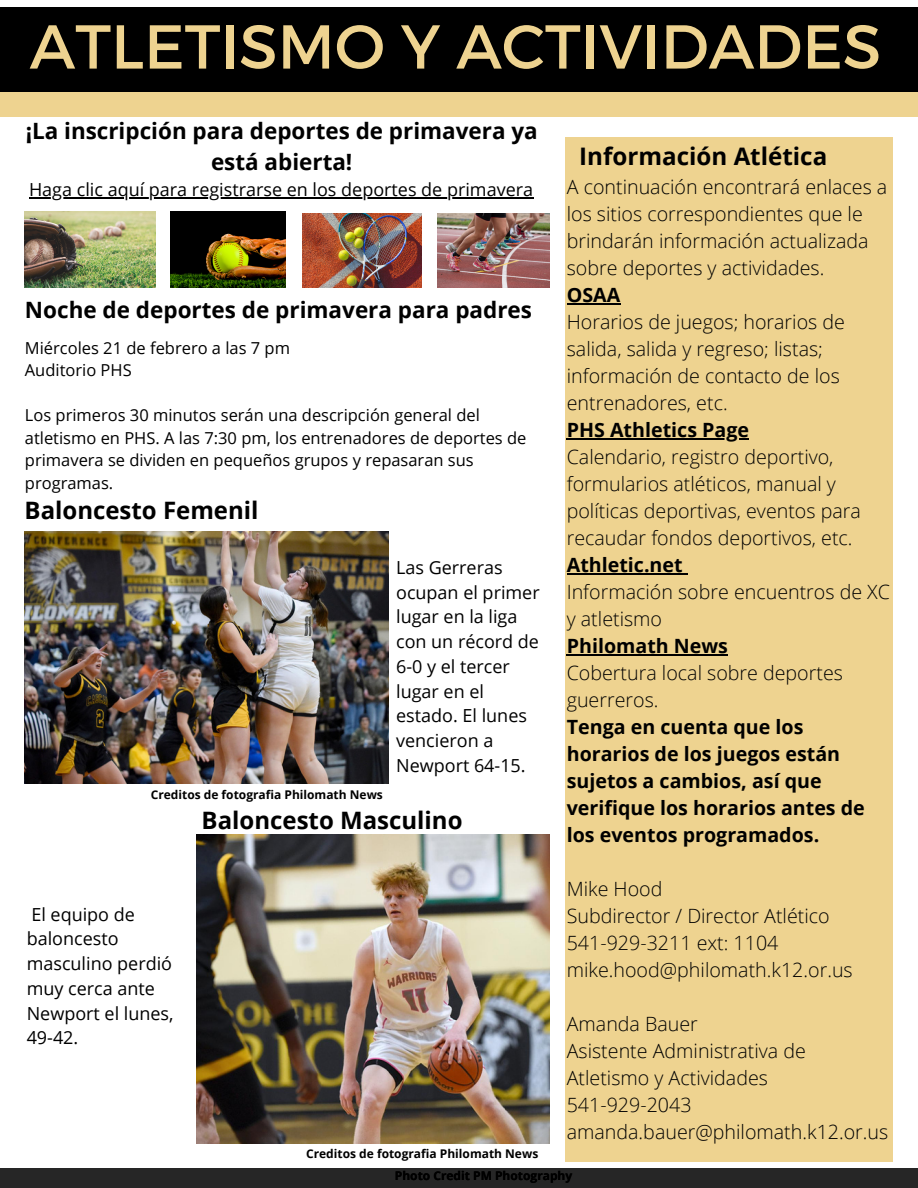
<style>
.page{position:relative;width:918px;height:1188px;background:#fff}
.page>*{position:absolute;margin:0;border:0;box-sizing:border-box;transform-origin:0 0}
.t1{font:61.8px "Montserrat";color:#eed390}
.t2{font:700 24.15px "Open Sans";color:#000}
.t3{font:700 24px "Open Sans";color:#000}
.t4{font:700 22.5px/30.3px "Open Sans";color:#000;text-align:center}
.t5{font:300 19.65px/27px "Open Sans";color:#000}
.t6{font:18px/24.8px "Open Sans";color:#000}
.t7{font:16.5px/22.5px "Open Sans";color:#000}
.t8{font:700 12px "Open Sans";color:#000}
.s1{font-weight:700}
</style>
<div class="page">
<div style="left:565px;top:137px;width:328px;height:1024px;background:#eed390"></div>
<div style="left:0;top:7px;width:918px;height:89px;background:#000"></div>
<div style="left:0;top:92px;width:918px;height:25px;background:#eed390"></div>
<div style="left:0;top:1168px;width:918px;height:20px;background:#262626"></div>
<img style="left:303px;top:213px;width:119px;height:74px">
<img style="left:437px;top:213px;width:113px;height:74px">
<img style="left:24px;top:211px;width:132px;height:77px">
<img style="left:171px;top:211px;width:115px;height:77px">
<img style="left:24px;top:531px;width:365px;height:252px">
<hr style="left:567px;top:303px;width:53px;height:2px;background:#000">
<hr style="left:567px;top:438px;width:182px;height:2px;background:#000">
<hr style="left:567px;top:573px;width:116px;height:2px;background:#000">
<hr style="left:567px;top:654px;width:161px;height:2px;background:#000">
<hr style="left:29px;top:197px;width:505px;height:1px;background:#000">
<img style="left:197px;top:835px;width:352px;height:308px">
<h2 class="t1" style="left:30px;top:6px;width:853px">ATLETISMO Y ACTIVIDADES</h2>
<h2 class="t4" style="left:26px;top:115px;width:514px">¡La inscripción para deportes de primavera ya está abierta!</h2>
<h3 class="t6" style="left:29px;top:177px;width:506px">Haga clic aquí para registrarse en los deportes de primavera</h3>
<p class="t4" style="left:25px;top:294px;width:509px">Noche de deportes de primavera para padres</p>
<h3 class="t7" style="left:25px;top:336px;width:267px">Miércoles 21 de febrero a las 7 pm<br>Auditorio PHS</h3>
<p class="t7" style="left:25px;top:404px;width:503px">Los primeros 30 minutos serán una descripción general del atletismo en PHS. A las 7:30 pm, los entrenadores de deportes de primavera se dividen en pequeños grupos y repasaran sus programas.</p>
<h4 class="t3" style="left:25px;top:493px;width:235px">Baloncesto Femenil</h4>
<h2 class="t6" style="left:396px;top:555px;width:145px">Las Gerreras ocupan el primer lugar en la liga con un récord de<br>6-0 y el tercer lugar en el estado. El lunes vencieron a<br>Newport 64-15.</h2>
<p class="t8" style="left:151px;top:786px;width:234px">Creditos de fotografia Philomath News</p>
<p class="t3" style="left:202px;top:804px;width:262px">Baloncesto Masculino</p>
<h3 class="t6" style="left:27px;top:901px;width:148px">El equipo de baloncesto masculino perdió muy cerca ante<br>Newport el lunes,<br>49-42.</h3>
<h3 class="t8" style="left:306px;top:1146px;width:234px">Creditos de fotografia Philomath News</h3>
<p class="t2" style="left:579px;top:139px;width:249px">Información Atlética</p>
<p class="t5" style="left:567px;top:173px;width:322px">A continuación encontrará enlaces a los sitios correspondientes que le brindarán información actualizada sobre deportes y actividades.<br><span class="s1">OSAA<br></span>Horarios de juegos; horarios de salida, salida y regreso; listas; información de contacto de los entrenadores, etc.</p>
<p class="t5" style="left:567px;top:416px;width:325px"><span class="s1">PHS Athletics Page<br></span>Calendario, registro deportivo, formularios atléticos, manual y políticas deportivas, eventos para recaudar fondos deportivos, etc.<br><span class="s1">Athletic.net<br></span>Información sobre encuentros de XC y atletismo<br><span class="s1">Philomath News<br></span>Cobertura local sobre deportes guerreros.<br><span class="s1">Tenga en cuenta que los horarios de los juegos están sujetos a cambios, así que verifique los horarios antes de los eventos programados.</span></p>
<p class="t5" style="left:567px;top:875px;width:287px">Mike Hood<br>Subdirector / Director Atlético<br>541-929-3211 ext: 1104 mike.hood@philomath.k12.or.us</p>
<p class="t5" style="left:567px;top:1010px;width:323px">Amanda Bauer<br>Asistente Administrativa de<br>Atletismo y Actividades<br>541-929-2043 amanda.bauer@philomath.k12.or.us</p>
<p class="t8" style="left:395px;top:1167px;width:179px">Photo Credit PM Photography</p>
</div>
